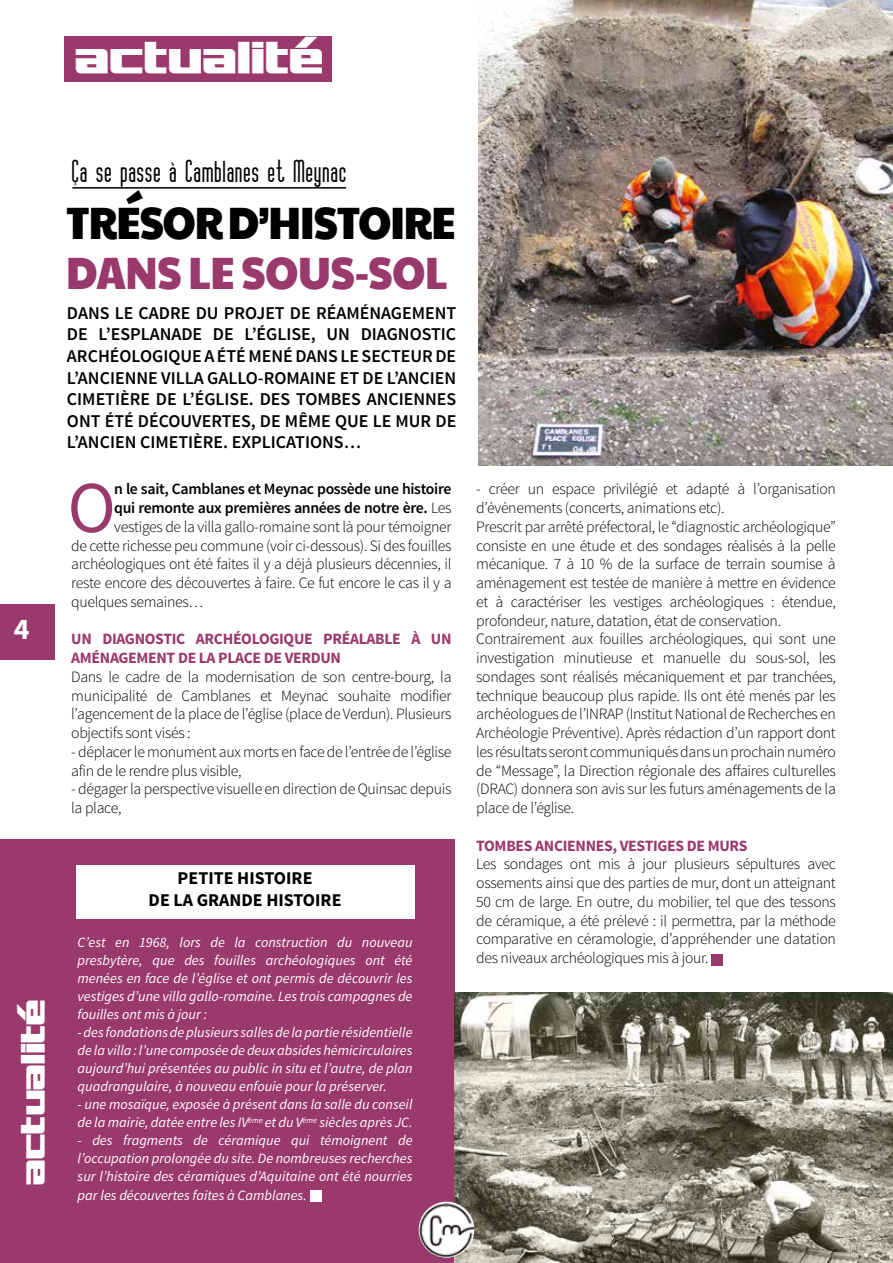
<style>
.page{position:relative;width:893px;height:1263px;background:#fff}
.page>*{position:absolute;margin:0;border:0;box-sizing:border-box;transform-origin:0 0}
.t1{font:72.9px "Source Sans Pro";color:#9a396c}
.t2{font:45.3px "Paytone One";letter-spacing:-.04em;color:#000;scale:.93 1}
.t3{font:45.3px "Paytone One";letter-spacing:-.02em;color:#9a396c;scale:.93 1}
.t4{font:700 42px "Interceptor";letter-spacing:.04em;color:#fff}
.t5{font:700 31.5px "Interceptor";letter-spacing:.03em;color:#fff}
.t6{font:700 30px "Source Sans Pro";color:#fff}
.t7{font:700 27px "Vertigo FLF";color:#000}
.t8{font:600 18px/21.6px "Source Sans Pro";color:#000;text-align:justify}
.t9{font:700 18px/21.6px "Source Sans Pro";color:#000;text-align:center}
.t10{font:300 15.75px/18.8px "Source Sans Pro";letter-spacing:-.02em;color:#000}
.t11{font:700 15.75px/18.8px "Source Sans Pro";letter-spacing:-.02em;color:#9a396c}
.t12{font:600 15.75px "Source Sans Pro";letter-spacing:-.02em;color:#000}
.t13{font:italic 14.25px/18px "Source Sans Pro";color:#fff;text-align:justify}
.s1{font-weight:300}
</style>
<div class="page">
<div style="left:0;top:604px;width:54px;height:55px;background:#9a396c"></div>
<div style="left:65px;top:36px;width:267px;height:45px;background:#9a396c"></div>
<img style="left:479px;top:0;width:414px;height:466px">
<div style="left:0;top:839px;width:454px;height:424px;background:#9a396c"></div>
<div style="left:711px;top:954px;width:12px;height:11px;background:#9a396c"></div>
<img style="left:454px;top:993px;width:439px;height:270px">
<div style="left:310px;top:1191px;width:11px;height:11px;background:#fff"></div>
<div style="left:77px;top:865px;width:338px;height:53px;background:#fff"></div>
<img style="left:419px;top:1202px;width:55px;height:56px;border-radius:28px">
<hr style="left:72px;top:187px;width:274px;height:2px;background:#000">
<h3 class="t4" style="left:77px;top:30px;width:249px">actualité</h3>
<h3 class="t6" style="left:14px;top:610px;width:17px">4</h3>
<h3 class="t5" style="left:12px;top:1184px;width:187px;rotate:-90deg">actualité</h3>
<h3 class="t7" style="left:71px;top:154px;width:277px">Ça se passe à Camblanes et Meynac</h3>
<h2 class="t2" style="left:66px;top:187px;width:421px">TRÉSOR D’HISTOIRE</h2>
<h2 class="t3" style="left:66px;top:237px;width:412px">DANS LE SOUS-SOL</h2>
<p class="t8" style="left:67px;top:302px;width:391px">DANS LE CADRE DU PROJET DE RÉAMÉNAGEMENT DE L’ESPLANADE DE L’ÉGLISE, UN DIAGNOSTIC ARCHÉOLOGIQUE A ÉTÉ MENÉ DANS LE SECTEUR DE L’ANCIENNE VILLA GALLO-ROMAINE ET DE L’ANCIEN CIMETIÈRE DE L’ÉGLISE. DES TOMBES ANCIENNES ONT ÉTÉ DÉCOUVERTES, DE MÊME QUE LE MUR DE L’ANCIEN CIMETIÈRE. EXPLICATIONS…</p>
<h1 class="t1" style="left:68px;top:463px;width:50px">O</h1>
<p class="t12" style="left:114px;top:479px;width:339px">n le sait, Camblanes et Meynac possède une histoire</p>
<p class="t12" style="left:114px;top:498px;width:339px">qui remonte aux premières années de notre ère. <span class="s1">Les</span></p>
<p class="t10" style="left:114px;top:517px;width:339px">vestiges de la villa gallo-romaine sont là pour témoigner</p>
<p class="t10" style="left:71px;top:536px;width:382px">de cette richesse peu commune (voir ci-dessous). Si des fouilles</p>
<p class="t10" style="left:71px;top:555px;width:382px">archéologiques ont été faites il y a déjà plusieurs décennies, il</p>
<p class="t10" style="left:71px;top:574px;width:382px">reste encore des découvertes à faire. Ce fut encore le cas il y a</p>
<p class="t10" style="left:71px;top:592px;width:133px">quelques semaines…</p>
<p class="t11" style="left:71px;top:630px;width:382px">UN DIAGNOSTIC ARCHÉOLOGIQUE PRÉALABLE À UN<br>AMÉNAGEMENT DE LA PLACE DE VERDUN</p>
<p class="t10" style="left:71px;top:667px;width:382px;text-align:justify">Dans le cadre de la modernisation de son centre-bourg, la municipalité de Camblanes et Meynac souhaite modifier l’agencement de la place de l’église (place de Verdun). Plusieurs objectifs sont visés :</p>
<p class="t10" style="left:71px;top:742px;width:382px">- déplacer le monument aux morts en face de l’entrée de l’église afin de le rendre plus visible,</p>
<p class="t10" style="left:71px;top:780px;width:382px">- dégager la perspective visuelle en direction de Quinsac depuis la place,</p>
<p class="t9" style="left:149px;top:868px;width:194px">PETITE HISTOIRE<br>DE LA GRANDE HISTOIRE</p>
<p class="t13" style="left:78px;top:933px;width:336px">C’est en 1968, lors de la construction du nouveau presbytère, que des fouilles archéologiques ont été menées en face de l’église et ont permis de découvrir les vestiges d’une villa gallo-romaine. Les trois campagnes de fouilles ont mis à jour :</p>
<p class="t13" style="left:78px;top:1023px;width:336px">- des fondations de plusieurs salles de la partie résidentielle de la villa : l’une composée de deux absides hémicirculaires aujourd’hui présentées au public in situ et l’autre, de plan quadrangulaire, à nouveau enfouie pour la préserver.</p>
<p class="t13" style="left:78px;top:1095px;width:336px">- une mosaïque, exposée à présent dans la salle du conseil de la mairie, datée entre les IV<sup>ème</sup> et du V<sup>ème</sup> siècles après JC.</p>
<p class="t13" style="left:78px;top:1131px;width:336px">- des fragments de céramique qui témoignent de l’occupation prolongée du site. De nombreuses recherches sur l’histoire des céramiques d’Aquitaine ont été nourries par les découvertes faites à Camblanes.</p>
<p class="t10" style="left:476px;top:480px;width:361px">- créer un espace privilégié et adapté à l’organisation d’évènements (concerts, animations etc).<br>Prescrit par arrêté préfectoral, le “diagnostic archéologique” consiste en une étude et des sondages réalisés à la pelle mécanique. 7 à 10 % de la surface de terrain soumise à aménagement est testée de manière à mettre en évidence et à caractériser les vestiges archéologiques : étendue, profondeur, nature, datation, état de conservation.<br>Contrairement aux fouilles archéologiques, qui sont une investigation minutieuse et manuelle du sous-sol, les sondages sont réalisés mécaniquement et par tranchées, technique beaucoup plus rapide. Ils ont été menés par les archéologues de l’INRAP (Institut National de Recherches en Archéologie Préventive). Après rédaction d’un rapport dont les résultats seront communiqués dans un prochain numéro de “Message”, la Direction régionale des affaires culturelles (DRAC) donnera son avis sur les futurs aménagements de la place de l’église.</p>
<p class="t11" style="left:476px;top:836px;width:273px">TOMBES ANCIENNES, VESTIGES DE MURS</p>
<p class="t10" style="left:476px;top:855px;width:361px;text-align:justify">Les sondages ont mis à jour plusieurs sépultures avec ossements ainsi que des parties de mur, dont un atteignant 50 cm de large. En outre, du mobilier, tel que des tessons de céramique, a été prélevé : il permettra, par la méthode comparative en céramologie, d’appréhender une datation des niveaux archéologiques mis à jour.</p>
</div>
